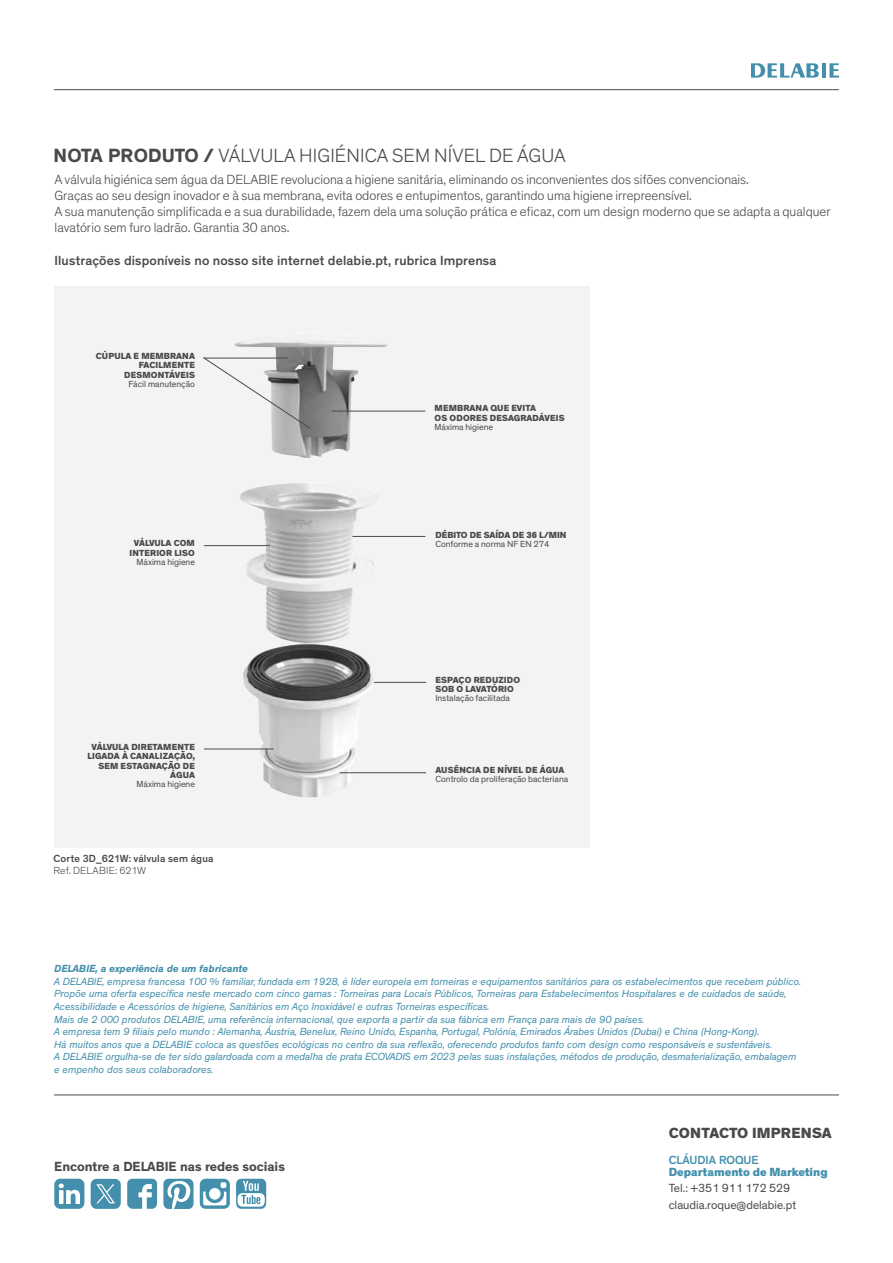
<style>
.page{position:relative;width:893px;height:1263px;background:#fff}
.page>*{position:absolute;margin:0;border:0;box-sizing:border-box;transform-origin:0 0}
.t1{font:300 19.5px "Theinhardt";letter-spacing:.01em;color:#4a4a49}
.t2{font:800 15px "Theinhardt";letter-spacing:.015em;color:#4a4a49}
.t3{font:300 13.5px/16.2px "Theinhardt";color:#4a4a49}
.t4{font:500 13.5px "Theinhardt";letter-spacing:.01em;color:#4a4a49}
.t5{font:700 13.5px "Theinhardt";color:#4a4a49}
.t6{font:12px/16.5px "Theinhardt";color:#4a4a49}
.t7{font:800 12px "Theinhardt";color:#438fac}
.t8{font:500 12px "Theinhardt";color:#438fac}
.t9{font:italic 10.5px/12.6px "Theinhardt";color:#438fac}
.t10{font:italic 700 10.5px "Theinhardt";color:#438fac}
.t11{font:500 10.5px "Theinhardt";letter-spacing:.02em;color:#4a4a49}
.t12{font:300 10.5px "Theinhardt";letter-spacing:.01em;color:#4a4a49}
.t13{font:800 9px/9.3px "Theinhardt";letter-spacing:.015em;color:#4a4a49;text-align:right}
.t14{font:9px "Theinhardt";color:#4a4a49}
.s1{font-weight:700}
</style>
<div class="page">
<hr style="left:54px;top:89px;width:785px;height:1px;background:#4a4a49">
<svg style="left:751px;top:63px;width:68px;height:15px"></svg>
<hr style="left:822px;top:63px;width:4px;height:15px;background:#438fac">
<svg style="left:829px;top:63px;width:10px;height:15px"></svg>
<hr style="left:54px;top:1094px;width:785px;height:1px;background:#4a4a49">
<svg style="left:200px;top:1179px;width:30px;height:30px"></svg>
<svg style="left:163px;top:1179px;width:31px;height:30px"></svg>
<svg style="left:54px;top:1179px;width:30px;height:30px"></svg>
<svg style="left:236px;top:1179px;width:30px;height:30px"></svg>
<svg style="left:127px;top:1179px;width:30px;height:30px"></svg>
<svg style="left:91px;top:1179px;width:30px;height:30px"></svg>
<div style="left:55px;top:286px;width:535px;height:561px;background:#f3f3f4"></div>
<img style="left:234px;top:341px;width:156px;height:439px">
<hr style="left:332px;top:411px;width:93px;height:1px;background:#4a4a49">
<hr style="left:352px;top:536px;width:73px;height:1px;background:#4a4a49">
<hr style="left:374px;top:682px;width:52px;height:1px;background:#4a4a49">
<hr style="left:204px;top:545px;width:66px;height:1px;background:#4a4a49">
<svg style="left:202px;top:357px;width:109px;height:72px"></svg>
<hr style="left:204px;top:749px;width:70px;height:1px;background:#4a4a49">
<hr style="left:340px;top:772px;width:86px;height:1px;background:#4a4a49">
<h1 class="t1" style="left:54px;top:145px;width:514px"><span class="s1">NOTA PRODUTO /</span> VÁLVULA HIGIÉNICA SEM NÍVEL DE ÁGUA</h1>
<p class="t3" style="left:55px;top:171px;width:778px">A válvula higiénica sem água da DELABIE revoluciona a higiene sanitária, eliminando os inconvenientes dos sifões convencionais.<br>Graças ao seu design inovador e à sua membrana, evita odores e entupimentos, garantindo uma higiene irrepreensível.<br>A sua manutenção simplificada e a sua durabilidade, fazem dela uma solução prática e eficaz, com um design moderno que se adapta a qualquer lavatório sem furo ladrão. Garantia 30 anos.</p>
<p class="t4" style="left:55px;top:253px;width:443px">Ilustrações disponíveis no nosso site internet delabie.pt, rubrica Imprensa</p>
<p class="t13" style="left:96px;top:351px;width:101px">CÚPULA E MEMBRANA<br>FACILMENTE<br>DESMONTÁVEIS</p>
<p class="t14" style="left:128px;top:380px;width:68px">Fácil manutenção</p>
<p class="t13" style="left:130px;top:539px;width:67px;text-align:center">VÁLVULA COM<br>INTERIOR LISO</p>
<p class="t14" style="left:137px;top:558px;width:60px">Máxima higiene</p>
<p class="t13" style="left:87px;top:742px;width:109px">VÁLVULA DIRETAMENTE<br>LIGADA À CANALIZAÇÃO,<br>SEM ESTAGNAÇÃO DE<br>ÁGUA</p>
<p class="t14" style="left:137px;top:780px;width:60px">Máxima higiene</p>
<p class="t11" style="left:53px;top:853px;width:162px">Corte 3D_621W: válvula sem água</p>
<p class="t12" style="left:53px;top:865px;width:94px">Ref. DELABIE: 621W</p>
<p class="t13" style="left:435px;top:404px;width:132px;text-align:left">MEMBRANA QUE EVITA<br>OS ODORES DESAGRADÁVEIS</p>
<p class="t14" style="left:435px;top:423px;width:60px">Máxima higiene</p>
<p class="t13" style="left:435px;top:530px;width:133px">DÉBITO DE SAÍDA DE 36 L/MIN</p>
<p class="t14" style="left:435px;top:540px;width:116px">Conforme a norma NF EN 274</p>
<p class="t13" style="left:435px;top:675px;width:86px;text-align:left">ESPAÇO REDUZIDO<br>SOB O LAVATÓRIO</p>
<p class="t14" style="left:435px;top:694px;width:76px">Instalação facilitada</p>
<p class="t13" style="left:435px;top:765px;width:131px">AUSÊNCIA DE NÍVEL DE ÁGUA</p>
<p class="t14" style="left:435px;top:775px;width:134px">Controlo da proliferação bacteriana</p>
<p class="t10" style="left:54px;top:965px;width:195px">DELABIE, a experiência de um fabricante</p>
<p class="t9" style="left:54px;top:975px;width:748px">A DELABIE, empresa francesa 100 % familiar, fundada em 1928, é líder europeia em torneiras e equipamentos sanitários para os estabelecimentos que recebem público.<br>Propõe uma oferta específica neste mercado com cinco gamas : Torneiras para Locais Públicos, Torneiras para Estabelecimentos Hospitalares e de cuidados de saúde, Acessibilidade e Acessórios de higiene, Sanitários em Aço Inoxidável e outras Torneiras específicas.<br>Mais de 2 000 produtos DELABIE, uma referência internacional, que exporta a partir da sua fábrica em França para mais de 90 países.<br>A empresa tem 9 filiais pelo mundo : Alemanha, Áustria, Benelux, Reino Unido, Espanha, Portugal, Polónia, Emirados Árabes Unidos (Dubai) e China (Hong-Kong).<br>Há muitos anos que a DELABIE coloca as questões ecológicas no centro da sua reflexão, oferecendo produtos tanto com design como responsáveis e sustentáveis.<br>A DELABIE orgulha-se de ter sido galardoada com a medalha de prata ECOVADIS em 2023 pelas suas instalações, métodos de produção, desmaterialização, embalagem e empenho dos seus colaboradores.</p>
<p class="t5" style="left:54px;top:1158px;width:232px">Encontre a DELABIE nas redes sociais</p>
<h2 class="t2" style="left:669px;top:1125px;width:164px">CONTACTO IMPRENSA</h2>
<p class="t8" style="left:669px;top:1153px;width:91px">CLÁUDIA ROQUE</p>
<p class="t7" style="left:669px;top:1165px;width:161px">Departamento de Marketing</p>
<p class="t6" style="left:669px;top:1181px;width:129px">Tel.: +351 911 172 529 claudia.roque@delabie.pt</p>
</div>
